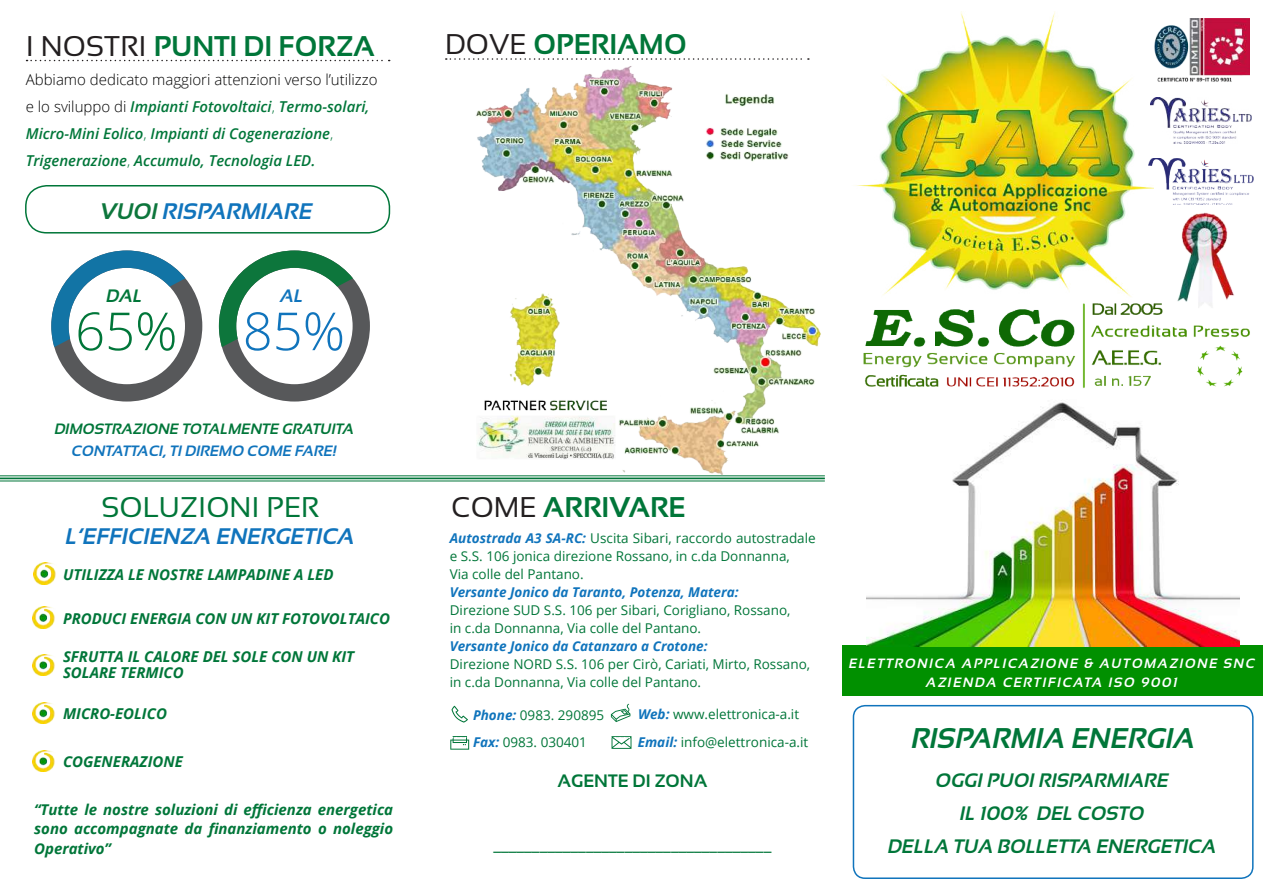
<style>
.page{position:relative;width:1263px;height:893px;background:#fff}
.page>*{position:absolute;margin:0;border:0;box-sizing:border-box;transform-origin:0 0}
.t1{font:300 52.5px "Open Sans";color:#007639}
.t2{font:700 28.5px "Sansation";color:#007639}
.t3{font:italic 700 28.5px "Sansation";color:#007639}
.t4{font:28.5px "Sansation";color:#007639}
.t5{font:italic 700 22.5px "Sansation";color:#1074bc}
.t6{font:italic 700 19.5px/33px "Sansation";color:#007639;text-align:center}
.t7{font:600 18px "Open Sans";color:#007639}
.t8{font:700 18px "Sansation";color:#007639}
.t9{font:italic 700 18px "Sansation";color:#007639}
.t10{font:italic 700 18px "Sansation";color:#1074bc}
.t11{font:italic 600 15px/27px "Open Sans";color:#007639}
.t12{font:italic 700 15px/16.5px "Open Sans";color:#007639}
.t13{font:italic 700 15px "Sansation";color:#007639}
.t14{font:italic 700 15px "Sansation";color:#1074bc}
.t15{font:italic 700 14.85px/19.5px "Open Sans";color:#007639;text-align:justify}
.t16{font:13.5px/18px "Open Sans";color:#007639}
.t17{font:italic 700 13.5px "Open Sans";color:#1074bc}
.t18{font:italic 700 13.5px/19.5px "Sansation";letter-spacing:.12em;color:#fff;text-align:center}
.s1{font-weight:400;color:#231f20}
.s2{font-weight:300;font-style:normal;color:#000001}
.s3{font-weight:300;font-style:normal}
.s4{color:#0d763c}
.s5{color:#1074bc}
.s6{font-weight:700;font-style:italic;color:#1074bc}
</style>
<div class="page">
<svg style="left:611px;top:704px;width:19px;height:18px"></svg>
<svg style="left:451px;top:706px;width:17px;height:17px"></svg>
<hr style="left:0;top:481px;width:825px;height:1px;background:#007639">
<hr style="left:0;top:478px;width:825px;height:1px;background:#007639">
<hr style="left:0;top:475px;width:825px;height:1px;background:#007639">
<div style="left:842px;top:645px;width:421px;height:50px;background:#019000"></div>
<svg style="left:450px;top:736px;width:182px;height:14px"></svg>
<div style="left:28px;top:603px;width:31px;height:32px;border:2px solid #fff;border-radius:50%"></div>
<div style="left:29px;top:558px;width:31px;height:31px;border:2px solid #fff;border-radius:50%"></div>
<div style="left:28px;top:649px;width:31px;height:31px;border:2px solid #fff;border-radius:50%"></div>
<div style="left:28px;top:697px;width:31px;height:31px;border:2px solid #fff;border-radius:50%"></div>
<div style="left:28px;top:746px;width:31px;height:31px;border:2px solid #fff;border-radius:50%"></div>
<svg style="left:27px;top:60px;width:363px;height:1px"></svg>
<svg style="left:446px;top:58px;width:28px;height:2px"></svg>
<img style="left:474px;top:58px;width:348px;height:422px">
<img style="left:32px;top:607px;width:23px;height:21px">
<img style="left:33px;top:563px;width:23px;height:21px">
<img style="left:32px;top:654px;width:23px;height:22px">
<img style="left:32px;top:702px;width:23px;height:21px">
<img style="left:32px;top:750px;width:23px;height:22px">
<div style="left:853px;top:705px;width:400px;height:174px;border:2px solid #1074bc;border-radius:12px"></div>
<img style="left:1179px;top:212px;width:55px;height:83px">
<div style="left:25px;top:185px;width:365px;height:49px;border:2px solid #007639;border-radius:21px"></div>
<img style="left:866px;top:400px;width:374px;height:246px">
<img style="left:1154px;top:18px;width:95px;height:64px">
<img style="left:863px;top:295px;width:387px;height:93px">
<img style="left:1154px;top:158px;width:99px;height:46px">
<img style="left:1154px;top:98px;width:97px;height:45px">
<svg style="left:51px;top:250px;width:151px;height:152px"></svg>
<svg style="left:219px;top:250px;width:151px;height:152px"></svg>
<img style="left:856px;top:12px;width:298px;height:289px">
<h2 class="t2" style="left:26px;top:30px;width:351px"><span class="s1">I NOSTRI</span> PUNTI DI FORZA</h2>
<h2 class="t2" style="left:445px;top:28px;width:243px"><span class="s1">DOVE</span> OPERIAMO</h2>
<p class="t11" style="left:26px;top:65px;width:353px"><span class="s2">Abbiamo dedicato maggiori attenzioni verso l’utilizzo e lo sviluppo di</span> Impianti Fotovoltaici<span class="s3">,</span> Termo-solari, Micro-Mini Eolico<span class="s3">,</span> Impianti di Cogenerazione<span class="s3">, </span>Trigenerazione<span class="s3">,</span> Accumulo, Tecnologia LED.</p>
<h3 class="t5" style="left:101px;top:199px;width:214px"><span class="s4">VUOI</span> RISPARMIARE</h3>
<h3 class="t9" style="left:106px;top:286px;width:38px">DAL</h3>
<h3 class="t10" style="left:281px;top:286px;width:25px">AL</h3>
<h1 class="t1" style="left:75px;top:295px;width:271px">65% <span class="s5">85%</span></h1>
<p class="t13" style="left:55px;top:420px;width:301px">DIMOSTRAZIONE TOTALMENTE GRATUITA</p>
<p class="t14" style="left:72px;top:443px;width:266px">CONTATTACI, TI DIREMO COME FARE!</p>
<h2 class="t4" style="left:102px;top:491px;width:219px">SOLUZIONI PER</h2>
<h3 class="t5" style="left:66px;top:523px;width:291px">L’EFFICIENZA ENERGETICA</h3>
<p class="t12" style="left:63px;top:566px;width:272px">UTILIZZA LE NOSTRE LAMPADINE A LED</p>
<p class="t12" style="left:63px;top:610px;width:329px">PRODUCI ENERGIA CON UN KIT FOTOVOLTAICO</p>
<p class="t12" style="left:63px;top:648px;width:293px">SFRUTTA IL CALORE DEL SOLE CON UN KIT<br>SOLARE TERMICO</p>
<p class="t12" style="left:63px;top:705px;width:105px">MICRO-EOLICO</p>
<p class="t12" style="left:63px;top:752px;width:121px">COGENERAZIONE</p>
<p class="t15" style="left:34px;top:799px;width:361px">“Tutte le nostre soluzioni di efficienza energetica sono accompagnate da finanziamento o noleggio Operativo”</p>
<h2 class="t2" style="left:451px;top:491px;width:236px"><span class="s1">COME</span> ARRIVARE</h2>
<p class="t16" style="left:450px;top:529px;width:367px"><span class="s6">Autostrada A3 SA-RC:</span> Uscita Sibari, raccordo autostradale e S.S. 106 jonica direzione Rossano, in c.da Donnanna,<br>Via colle del Pantano.</p>
<p class="t17" style="left:450px;top:582px;width:290px">Versante Jonico da Taranto, Potenza, Matera:</p>
<p class="t16" style="left:450px;top:601px;width:342px">Direzione SUD S.S. 106 per Sibari, Corigliano, Rossano, in c.da Donnanna, Via colle del Pantano.</p>
<p class="t17" style="left:450px;top:636px;width:259px">Versante Jonico da Catanzaro a Crotone:</p>
<p class="t16" style="left:450px;top:655px;width:362px">Direzione NORD S.S. 106 per Cirò, Cariati, Mirto, Rossano, in c.da Donnanna, Via colle del Pantano.</p>
<p class="t16" style="left:473px;top:701px;width:133px;line-height:27px"><span class="s6">Phone:</span> 0983. 290895<br><span class="s6">Fax:</span> 0983. 030401</p>
<p class="t16" style="left:638px;top:705px;width:163px"><span class="s6">Web:</span> www.elettronica-a.it</p>
<p class="t16" style="left:638px;top:733px;width:172px"><span class="s6">Email:</span> info@elettronica-a.it</p>
<h3 class="t8" style="left:557px;top:771px;width:151px">AGENTE DI ZONA</h3>
<h3 class="t7" style="left:493px;top:831px;width:279px">____________________________________</h3>
<p class="t18" style="left:849px;top:653px;width:407px">ELETTRONICA APPLICAZIONE &amp; AUTOMAZIONE SNC<br>AZIENDA CERTIFICATA ISO 9001</p>
<h2 class="t3" style="left:912px;top:723px;width:285px">RISPARMIA ENERGIA</h2>
<h3 class="t6" style="left:888px;top:763px;width:330px">OGGI PUOI RISPARMIARE<br>IL 100% DEL COSTO<br>DELLA TUA BOLLETTA ENERGETICA</h3>
</div>
